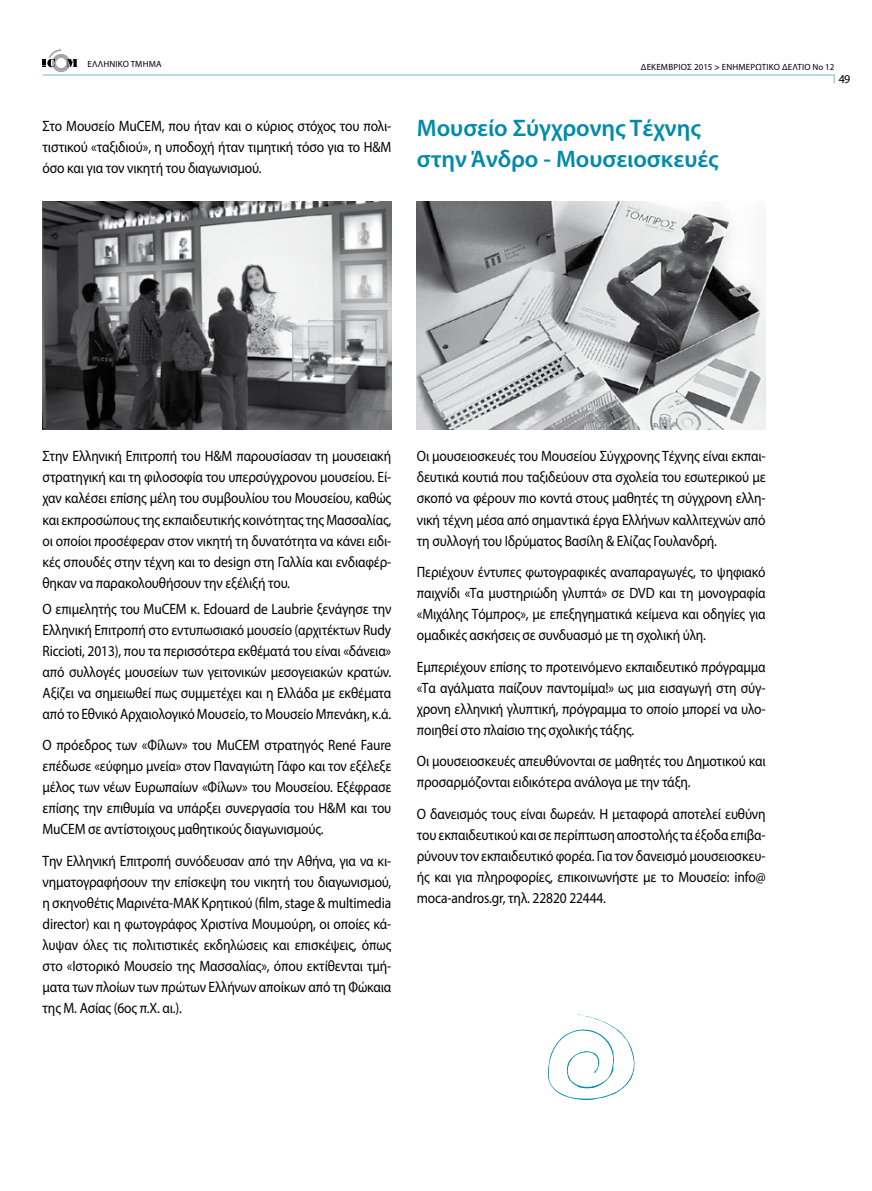
<style>
.page{position:relative;width:872px;height:1191px;background:#fff}
.page>*{position:absolute;margin:0;border:0;box-sizing:border-box;transform-origin:0 0}
.t1{font:600 24px/31.5px "Myriad Pro";color:#008aab}
.t2{font:15px/21px "Myriad Pro";letter-spacing:-.01em;color:#000;text-align:justify;scale:.9 1}
.t3{font:12px "Myriad Pro";color:#000}
.t4{font:9px "Myriad Pro";letter-spacing:.02em;color:#000}
.s1{font-weight:600}
</style>
<div class="page">
<svg style="left:42px;top:49px;width:793px;height:35px"></svg>
<img style="left:43px;top:201px;width:348px;height:228px">
<img style="left:417px;top:201px;width:348px;height:228px">
<svg style="left:548px;top:1014px;width:87px;height:86px"></svg>
<p class="t4" style="left:87px;top:59px;width:76px">ΕΛΛΗΝΙΚΟ ΤΜΗΜΑ</p>
<p class="t4" style="left:641px;top:62px;width:7px">δεκεμ</p>
<p class="t4" style="left:668px;top:62px;width:11px">βριοσ</p>
<p class="t4" style="left:694px;top:62px;width:35px">2015 <span class="s1">&gt;</span> ενημερ</p>
<p class="t4" style="left:755px;top:62px;width:12px">ωτικο</p>
<p class="t4" style="left:782px;top:62px;width:6px">δελτιο</p>
<p class="t4" style="left:812px;top:62px;width:23px">Νο 12</p>
<p class="t2" style="left:43px;top:115px;width:389px">Στο Μουσείο MuCEM, που ήταν και ο κύριος στόχος του πολι&shy;τιστικού «ταξιδιού», η υποδοχή ήταν τιμητική τόσο για το Η&amp;Μ όσο και για τον νικητή του διαγωνισμού.</p>
<h1 class="t1" style="left:417px;top:111px;width:303px">Μουσείο Σύγχρονης Τέχνης στην Άνδρο - Μουσειοσκευές</h1>
<p class="t3" style="left:838px;top:72px;width:13px">49</p>
<p class="t2" style="left:43px;top:446px;width:389px">Στην Ελληνική Επιτροπή του Η&amp;Μ παρουσίασαν τη μουσειακή στρατηγική και τη φιλοσοφία του υπερσύγχρονου μουσείου. Εί&shy;χαν καλέσει επίσης μέλη του συμβουλίου του Μουσείου, καθώς και εκπροσώπους της εκπαιδευτικής κοινότητας της Μασσαλίας, οι οποίοι προσέφεραν στον νικητή τη δυνατότητα να κάνει ειδι&shy;κές σπουδές στην τέχνη και το design στη Γαλλία και ενδιαφέρ&shy;θηκαν να παρακολουθήσουν την εξέλιξή του.</p>
<p class="t2" style="left:43px;top:598px;width:389px">Ο επιμελητής του MuCEM κ. Εdouard de Laubrie ξενάγησε την Ελληνική Επιτροπή στο εντυπωσιακό μουσείο (αρχιτέκτων Rudy Riccioti, 2013), που τα περισσότερα εκθέματά του είναι «δάνεια» από συλλογές μουσείων των γειτονικών μεσογειακών κρατών.<br>Αξίζει να σημειωθεί πως συμμετέχει και η Ελλάδα με εκθέματα από το Εθνικό Αρχαιολογικό Μουσείο, το Μουσείο Μπενάκη, κ.ά.</p>
<p class="t2" style="left:43px;top:734px;width:389px">Ο πρόεδρος των «Φίλων» του MuCEM στρατηγός René Faure επέδωσε «εύφημο μνεία» στον Παναγιώτη Γάφο και τον εξέλεξε μέλος των νέων Ευρωπαίων «Φίλων» του Μουσείου. Εξέφρασε επίσης την επιθυμία να υπάρξει συνεργασία του Η&amp;Μ και του ΜuCEM σε αντίστοιχους μαθητικούς διαγωνισμούς.</p>
<p class="t2" style="left:43px;top:850px;width:389px">Την Ελληνική Επιτροπή συνόδευσαν από την Αθήνα, για να κι&shy;νηματογραφήσουν την επίσκεψη του νικητή του διαγωνισμού, η σκηνοθέτις Μαρινέτα-ΜΑΚ Κρητικού (film, stage &amp; multimedia director) και η φωτογράφος Χριστίνα Μουμούρη, οι οποίες κά&shy;λυψαν όλες τις πολιτιστικές εκδηλώσεις και επισκέψεις, όπως στο «Ιστορικό Μουσείο της Μασσαλίας», όπου εκτίθενται τμή&shy;ματα των πλοίων των πρώτων Ελλήνων αποίκων από τη Φώκαια της Μ. Ασίας (6ος π.Χ. αι.).</p>
<p class="t2" style="left:417px;top:446px;width:389px">Οι μουσειοσκευές του Μουσείου Σύγχρονης Τέχνης είναι εκπαι&shy;δευτικά κουτιά που ταξιδεύουν στα σχολεία του εσωτερικού με σκοπό να φέρουν πιο κοντά στους μαθητές τη σύγχρονη ελλη&shy;νική τέχνη μέσα από σημαντικά έργα Ελλήνων καλλιτεχνών από τη συλλογή του Ιδρύματος Βασίλη &amp; Ελίζας Γουλανδρή.</p>
<p class="t2" style="left:417px;top:561px;width:389px">Περιέχουν έντυπες φωτογραφικές αναπαραγωγές, το ψηφιακό παιχνίδι «Τα μυστηριώδη γλυπτά» σε DVD και τη μονογραφία «Μιχάλης Τόμπρος», με επεξηγηματικά κείμενα και οδηγίες για ομαδικές ασκήσεις σε συνδυασμό με τη σχολική ύλη.</p>
<p class="t2" style="left:417px;top:656px;width:389px">Εμπεριέχουν επίσης το προτεινόμενο εκπαιδευτικό πρόγραμμα «Τα αγάλματα παίζουν παντομίμα!» ως μια εισαγωγή στη σύγ&shy;χρονη ελληνική γλυπτική, πρόγραμμα το οποίο μπορεί να υλο&shy;ποιηθεί στο πλαίσιο της σχολικής τάξης.</p>
<p class="t2" style="left:417px;top:750px;width:389px">Οι μουσειοσκευές απευθύνονται σε μαθητές του Δημοτικού και προσαρμόζονται ειδικότερα ανάλογα με την τάξη.</p>
<p class="t2" style="left:417px;top:803px;width:389px">Ο δανεισμός τους είναι δωρεάν. Η μεταφορά αποτελεί ευθύνη του εκπαιδευτικού και σε περίπτωση αποστολής τα έξοδα επιβα&shy;ρύνουν τον εκπαιδευτικό φορέα. Για τον δανεισμό μουσειοσκευ&shy;ής και για πληροφορίες, επικοινωνήστε με το Μουσείο: info@ moca-andros.gr, τηλ. 22820 22444.</p>
</div>
